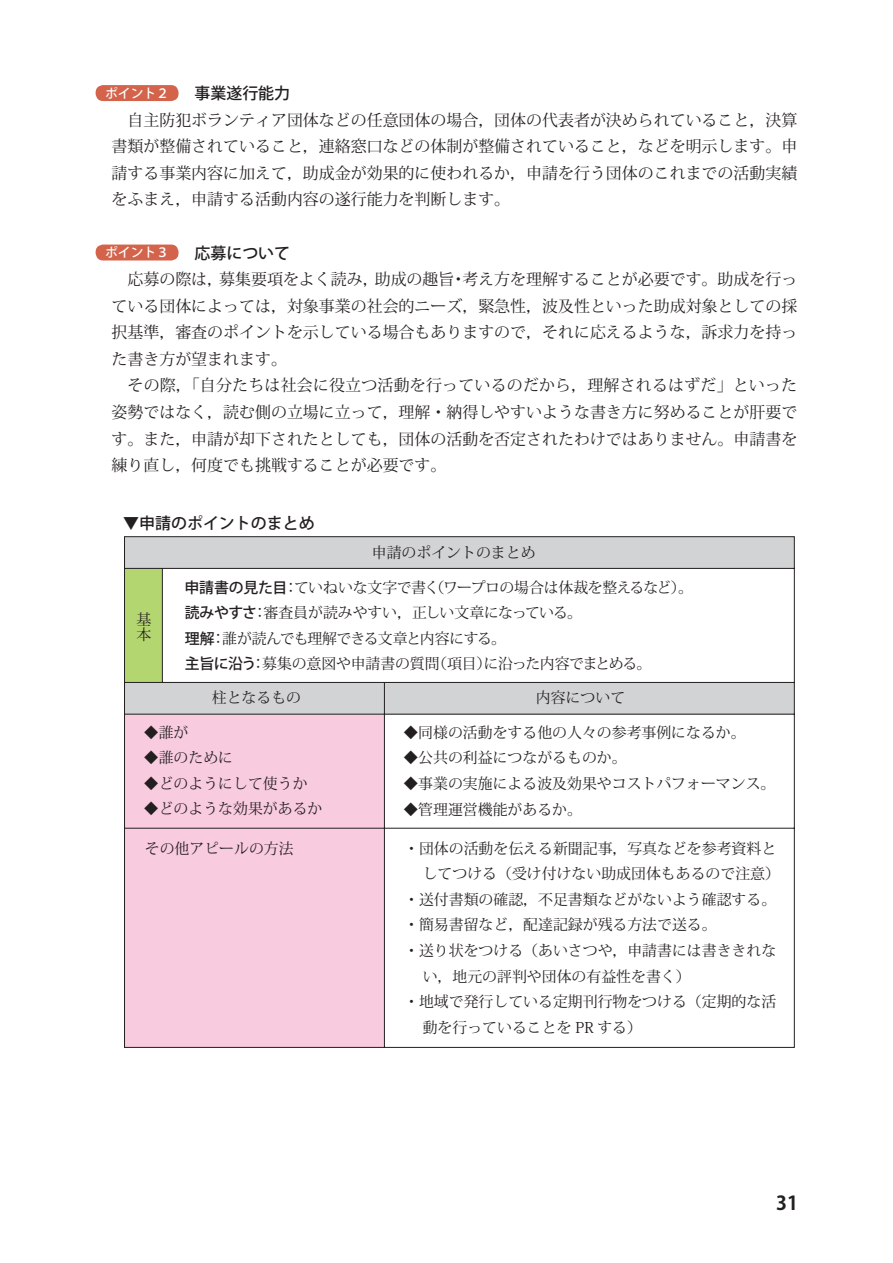
<style>
.page{position:relative;width:893px;height:1263px;background:#fff}
.page>*{position:absolute;margin:0;border:0;box-sizing:border-box;transform-origin:0 0}
.t1{font:19.2px "Koz Go Pro Bold 90 msp RKSJ H";color:#231f20}
.t2{font:15.9px/26.5px "Koz Min Pro Regular 90 msp RKSJ H";color:#231f20;text-align:justify}
.t3{font:15.9px "Koz Go Pro Medium 90 msp RKSJ H";color:#231f20}
.t4{font:14.85px/25.5px "Koz Min Pro Regular 90 msp RKSJ H";color:#231f20}
.t5{font:14.85px/25.5px "Koz Min Pro Regular 90 msp RKSJ H";letter-spacing:-.02em;color:#231f20}
.t6{font:12.75px "Koz Go Pro Medium 90 msp RKSJ H";color:#fff}
.s1{font-family:"Koz Go Pro Medium 90 msp RKSJ H"}
</style>
<div class="page">
<div style="left:96px;top:85px;width:83px;height:16px;background:#d4634c;border-radius:8px"></div>
<div style="left:96px;top:245px;width:83px;height:16px;background:#d4634c;border-radius:8px"></div>
<svg style="left:124px;top:536px;width:671px;height:512px"></svg>
<p class="t6" style="left:105px;top:88px;width:65px">ポイント２</p>
<p class="t3" style="left:194px;top:87px;width:97px">事業遂行能力</p>
<p class="t2" style="left:112px;top:109px;width:687px;text-indent:16px">自主防犯ボランティア団体などの任意団体の場合，団体の代表者が決められていること，決算書類が整備されていること，連絡窓口などの体制が整備されていること，などを明示します。申請する事業内容に加えて，助成金が効果的に使われるか，申請を行う団体のこれまでの活動実績をふまえ，申請する活動内容の遂行能力を判断します。</p>
<p class="t6" style="left:105px;top:248px;width:65px">ポイント３</p>
<p class="t3" style="left:194px;top:247px;width:113px">応募について　</p>
<p class="t2" style="left:112px;top:268px;width:687px;text-indent:16px">応募の際は，募集要項をよく読み，助成の趣旨・考え方を理解することが必要です。助成を行っている団体によっては，対象事業の社会的ニーズ，緊急性，波及性といった助成対象としての採択基準，審査のポイントを示している場合もありますので，それに応えるような，訴求力を持った書き方が望まれます。</p>
<p class="t2" style="left:112px;top:374px;width:687px;text-indent:16px">その際，「自分たちは社会に役立つ活動を行っているのだから，理解されるはずだ」といった姿勢ではなく，読む側の立場に立って，理解・納得しやすいような書き方に努めることが肝要です。また，申請が却下されたとしても，団体の活動を否定されたわけではありません。申請書を練り直し，何度でも挑戦することが必要です。</p>
<p class="t3" style="left:123px;top:517px;width:193px">▼申請のポイントのまとめ</p>
<p class="t4" style="left:372px;top:542px;width:165px">申請のポイントのまとめ</p>
<p class="t4" style="left:136px;top:614px;width:16px;line-height:14.9px">基本</p>
<p class="t5" style="left:185px;top:577px;width:510px"><span class="s1">申請書の見た目</span>：ていねいな文字で書く（ワープロの場合は体裁を整えるなど）。<span class="s1">読みやすさ</span>：審査員が読みやすい，正しい文章になっている。<br><span class="s1">理解</span>：誰が読んでも理解できる文章と内容にする。<br><span class="s1">主旨に沿う</span>：募集の意図や申請書の質問（項目）に沿った内容でまとめる。</p>
<p class="t4" style="left:212px;top:687px;width:91px">柱となるもの</p>
<p class="t4" style="left:536px;top:687px;width:91px">内容について</p>
<p class="t4" style="left:403px;top:722px;width:344px">◆同様の活動をする他の人々の参考事例になるか。</p>
<p class="t4" style="left:403px;top:747px;width:225px">◆公共の利益につながるものか。</p>
<p class="t4" style="left:403px;top:773px;width:374px">◆事業の実施による波及効果やコストパフォーマンス。</p>
<p class="t4" style="left:403px;top:798px;width:180px">◆管理運営機能があるか。</p>
<p class="t4" style="left:404px;top:838px;width:377px">・団体の活動を伝える新聞記事，写真などを参考資料と　してつける（受け付けない助成団体もあるので注意）・送付書類の確認，不足書類などがないよう確認する。・簡易書留など，配達記録が残る方法で送る。<br>・送り状をつける（あいさつや，申請書には書ききれな　い，地元の評判や団体の有益性を書く）<br>・地域で発行している定期刊行物をつける（定期的な活　動を行っていることを PR する）</p>
<p class="t4" style="left:144px;top:722px;width:46px">◆誰が</p>
<p class="t4" style="left:144px;top:747px;width:91px">◆誰のために</p>
<p class="t4" style="left:144px;top:773px;width:165px">◆どのようにして使うか</p>
<p class="t4" style="left:144px;top:798px;width:180px">◆どのような効果があるか</p>
<p class="t4" style="left:145px;top:838px;width:150px">その他アピールの方法</p>
<p class="t1" style="left:776px;top:1195px;width:23px">31</p>
</div>
